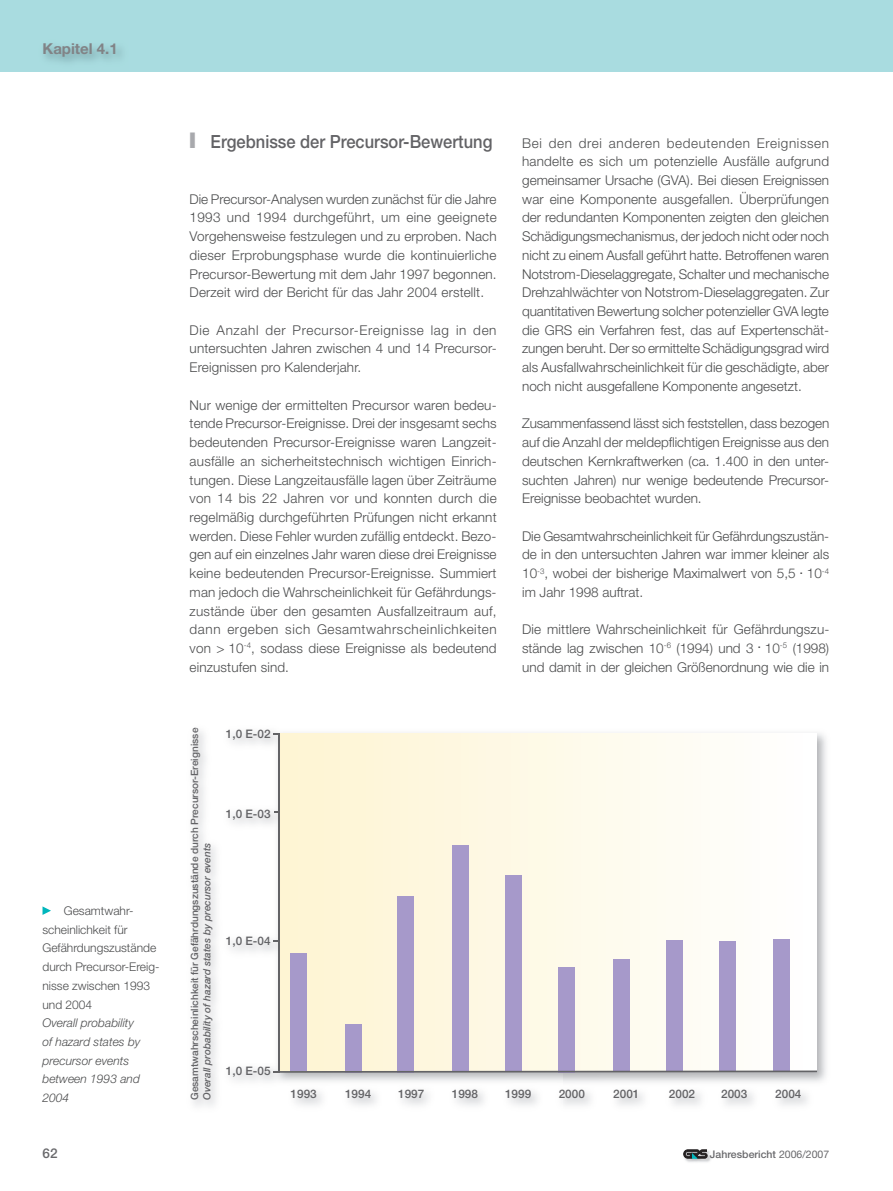
<style>
.page{position:relative;width:893px;height:1191px;background:#fff}
.page>*{position:absolute;margin:0;border:0;box-sizing:border-box;transform-origin:0 0}
.t1{font:500 18.15px "Helvetica Neue LT Pro";color:#636366;scale:.91 1}
.t2{font:700 15px "Helvetica Neue LT Pro";color:#818386}
.t3{font:300 13.5px/18.8px "Helvetica Neue LT Pro";color:#4b4c4d;text-align:justify}
.t4{font:500 13.5px "Helvetica Neue LT Pro";color:#69696c}
.t5{font:300 12px/18.8px "Helvetica Neue LT Pro";color:#4b4c4d}
.t6{font:italic 300 12px/18.8px "Helvetica Neue LT Pro";color:#4b4c4d}
.t7{font:500 11.7px "Helvetica Neue LT Pro";color:#636366}
.t8{font:500 10.5px "Helvetica Neue LT Pro";color:#69696c}
.t9{font:500 10.05px "Helvetica Neue LT Pro";color:#636366}
.t10{font:italic 500 10.05px "Helvetica Neue LT Pro";letter-spacing:-.01em;color:#636366}
.s1{font-weight:400}
</style>
<div class="page">
<img style="left:683px;top:1150px;width:28px;height:12px">
<svg style="left:684px;top:1149px;width:23px;height:9px"></svg>
<div style="left:0;top:0;width:893px;height:72px;background:#a9dce0"></div>
<img style="left:192px;top:731px;width:634px;height:375px">
<div style="left:279px;top:733px;width:538px;height:338px;background:linear-gradient(to right,#fef4d2,#fefeff)"></div>
<div style="left:290px;top:954px;width:17px;height:117px;background:#a699ca"></div>
<div style="left:345px;top:1024px;width:17px;height:48px;background:#a699ca"></div>
<div style="left:397px;top:896px;width:17px;height:176px;background:#a699ca"></div>
<div style="left:452px;top:845px;width:17px;height:226px;background:#a699ca"></div>
<div style="left:505px;top:875px;width:17px;height:196px;background:#a699ca"></div>
<div style="left:558px;top:967px;width:16px;height:105px;background:#a699ca"></div>
<div style="left:613px;top:959px;width:17px;height:111px;background:#a699ca"></div>
<div style="left:666px;top:940px;width:16px;height:130px;background:#a699ca"></div>
<div style="left:719px;top:940px;width:17px;height:131px;background:#a699ca"></div>
<div style="left:773px;top:939px;width:16px;height:131px;background:#a699ca"></div>
<hr style="left:278px;top:733px;width:2px;height:339px;background:#636366">
<svg style="left:273px;top:1070px;width:544px;height:2px"></svg>
<svg style="left:43px;top:906px;width:8px;height:9px"></svg>
<p class="t2" style="left:43px;top:39px;width:77px">Kapitel 4.1</p>
<p class="t5" style="left:43px;top:901px;width:118px;text-indent:21px">Gesamtwahr&shy;scheinlichkeit für<br>Gefährdungszustände durch Precursor-Ereig&shy;nisse zwischen 1993 und 2004</p>
<p class="t6" style="left:43px;top:1013px;width:100px">Overall probability of hazard states by precursor events between 1993 and<br>2004</p>
<h1 class="t1" style="left:211px;top:130px;width:311px">Ergebnisse der Precursor-Bewertung</h1>
<p class="t3" style="left:190px;top:189px;width:309px">Die Precursor-Analysen wurden zunächst für die Jahre 1993 und 1994 durchgeführt, um eine geeignete Vorgehensweise festzulegen und zu erproben. Nach dieser Erprobungsphase wurde die kontinuierliche Precursor-Bewertung mit dem Jahr 1997 begonnen.<br>Derzeit wird der Bericht für das Jahr 2004 erstellt.</p>
<p class="t3" style="left:190px;top:320px;width:309px">Die Anzahl der Precursor-Ereignisse lag in den untersuchten Jahren zwischen 4 und 14 Precursor-Ereignissen pro Kalenderjahr.</p>
<p class="t3" style="left:190px;top:395px;width:309px">Nur wenige der ermittelten Precursor waren bedeu&shy;tende Precursor-Ereignisse. Drei der insgesamt sechs bedeutenden Precursor-Ereignisse waren Langzeit&shy;ausfälle an sicherheitstechnisch wichtigen Einrich&shy;tungen. Diese Langzeitausfälle lagen über Zeiträume von 14 bis 22 Jahren vor und konnten durch die regelmäßig durchgeführten Prüfungen nicht erkannt werden. Diese Fehler wurden zufällig entdeckt. Bezo&shy;gen auf ein einzelnes Jahr waren diese drei Ereignisse keine bedeutenden Precursor-Ereignisse. Summiert man jedoch die Wahrscheinlichkeit für Gefährdungs&shy;zustände über den gesamten Ausfallzeitraum auf, dann ergeben sich Gesamtwahrscheinlichkeiten von &gt; 10<sup>-4</sup>, sodass diese Ereignisse als bedeutend einzustufen sind.</p>
<p class="t3" style="left:522px;top:133px;width:309px">Bei den drei anderen bedeutenden Ereignissen handelte es sich um potenzielle Ausfälle aufgrund gemeinsamer Ursache (GVA). Bei diesen Ereignissen war eine Komponente ausgefallen. Überprüfungen der redundanten Komponenten zeigten den gleichen Schädigungsmechanismus, der jedoch nicht oder noch nicht zu einem Ausfall geführt hatte. Betroffenen waren Notstrom-Dieselaggregate, Schalter und mechanische Drehzahlwächter von Notstrom-Dieselaggregaten. Zur quantitativen Bewertung solcher potenzieller GVA legte die GRS ein Verfahren fest, das auf Expertenschät&shy;zungen beruht. Der so ermittelte Schädigungsgrad wird als Ausfallwahrscheinlichkeit für die geschädigte, aber noch nicht ausgefallene Komponente angesetzt.</p>
<p class="t3" style="left:522px;top:414px;width:309px">Zusammenfassend lässt sich feststellen, dass bezogen auf die Anzahl der meldepflichtigen Ereignisse aus den deutschen Kernkraftwerken (ca. 1.400 in den unter&shy;suchten Jahren) nur wenige bedeutende Precursor-Ereignisse beobachtet wurden.</p>
<p class="t3" style="left:522px;top:526px;width:309px">Die Gesamtwahrscheinlichkeit für Gefährdungszustän&shy;de in den untersuchten Jahren war immer kleiner als 10<sup>-3</sup>, wobei der bisherige Maximalwert von 5,5 <sup>.</sup> 10<sup>-4 </sup>im Jahr 1998 auftrat.</p>
<p class="t3" style="left:522px;top:620px;width:309px">Die mittlere Wahrscheinlichkeit für Gefährdungszu&shy;stände lag zwischen 10<sup>-6</sup> (1994) und 3 <sup>.</sup> 10<sup>-5</sup> (1998) und damit in der gleichen Größenordnung wie die in</p>
<p class="t9" style="left:189px;top:1100px;width:374px;rotate:-90deg">Gesamtwahrscheinlichkeit für Gefährdungszustände durch Precursor-Ereignisse</p>
<p class="t10" style="left:201px;top:1100px;width:259px;rotate:-90deg">Overall probability of hazard states by precursor events</p>
<p class="t7" style="left:226px;top:726px;width:46px">1,0 E-02</p>
<p class="t7" style="left:226px;top:806px;width:46px">1,0 E-03</p>
<p class="t7" style="left:226px;top:934px;width:46px">1,0 E-04</p>
<p class="t7" style="left:226px;top:1063px;width:46px">1,0 E-05</p>
<p class="t7" style="left:291px;top:1086px;width:28px">1993</p>
<p class="t7" style="left:345px;top:1086px;width:28px">1994</p>
<p class="t7" style="left:398px;top:1086px;width:28px">1997</p>
<p class="t7" style="left:452px;top:1086px;width:28px">1998</p>
<p class="t7" style="left:505px;top:1086px;width:28px">1999</p>
<p class="t7" style="left:559px;top:1086px;width:28px">2000</p>
<p class="t7" style="left:613px;top:1086px;width:28px">2001</p>
<p class="t7" style="left:669px;top:1086px;width:28px">2002</p>
<p class="t7" style="left:721px;top:1086px;width:28px">2003</p>
<p class="t7" style="left:775px;top:1086px;width:28px">2004</p>
<p class="t4" style="left:43px;top:1145px;width:17px">62</p>
<p class="t8" style="left:710px;top:1148px;width:121px">Jahresbericht <span class="s1">2006/2007</span></p>
</div>
